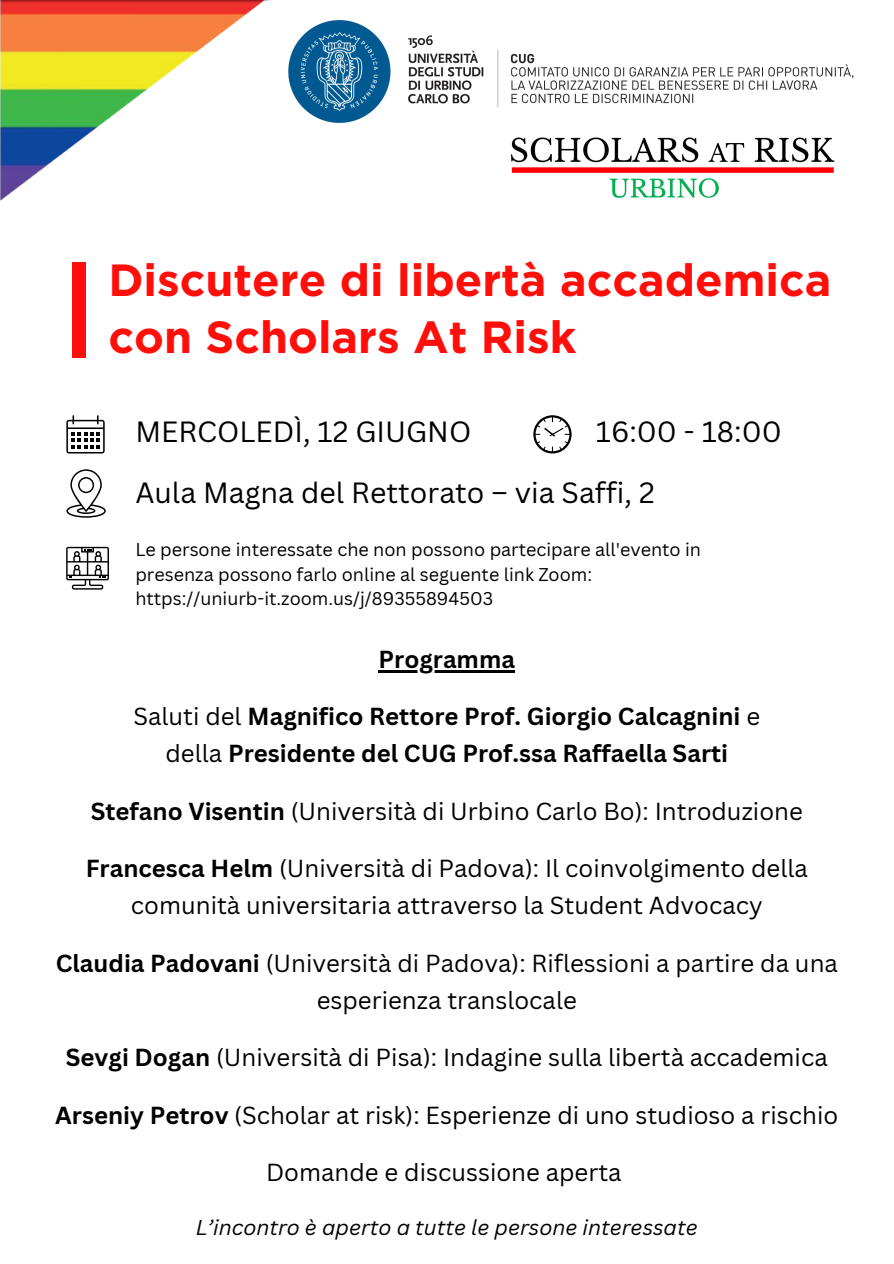
<style>
.page{position:relative;width:894px;height:1264px;background:#fff}
.page>*{position:absolute;margin:0;border:0;box-sizing:border-box;transform-origin:0 0}
.t1{font:700 45px/57.3px "Gotham";color:#ff0e0a}
.t2{font:28.5px "Canva Sans";color:#000}
.t3{font:24px/37px "Canva Sans";color:#000;text-align:center}
.t4{font:700 24px/37.2px "Canva Sans";color:#000;text-align:center}
.t5{font:italic 21px "Canva Sans";color:#000}
.t6{font:18px/24.8px "Canva Sans";color:#000}
.s1{font-weight:400}
.s2{font-weight:700}
</style>
<div class="page">
<div style="left:72px;top:262px;width:13px;height:95px;background:#ff0e0a"></div>
<svg style="left:66px;top:415px;width:39px;height:38px"></svg>
<svg style="left:533px;top:415px;width:38px;height:38px"></svg>
<svg style="left:66px;top:469px;width:40px;height:48px"></svg>
<img style="left:510px;top:137px;width:325px;height:61px">
<svg style="left:66px;top:547px;width:43px;height:42px"></svg>
<img style="left:0;top:0;width:270px;height:200px">
<img style="left:288px;top:20px;width:565px;height:103px">
<hr style="left:378px;top:670px;width:137px;height:2px;background:#000">
<h4 class="t1" style="left:108px;top:251px;width:724px">Discutere di libertà accademica con Scholars At Risk</h4>
<h5 class="t2" style="left:135px;top:411px;width:337px">MERCOLEDÌ, 12 GIUGNO</h5>
<h5 class="t2" style="left:595px;top:411px;width:187px">16:00 - 18:00</h5>
<h5 class="t2" style="left:135px;top:472px;width:520px">Aula Magna del Rettorato – via Saffi, 2</h5>
<h5 class="t6" style="left:135px;top:536px;width:567px">Le persone interessate che non possono partecipare all'evento in presenza possono farlo online al seguente link Zoom: https://uniurb-it.zoom.us/j/89355894503</h5>
<h1 class="t4" style="left:378px;top:639px;width:138px">Programma</h1>
<p class="t4" style="left:133px;top:697px;width:628px"><span class="s1">Saluti del</span> Magnifico Rettore Prof. Giorgio Calcagnini <span class="s1">e della</span> Presidente del CUG Prof.ssa Raffaella Sarti</p>
<p class="t3" style="left:91px;top:791px;width:713px"><span class="s2">Stefano Visentin</span> (Università di Urbino Carlo Bo): Introduzione</p>
<p class="t3" style="left:86px;top:849px;width:723px"><span class="s2">Francesca Helm</span> (Università di Padova): Il coinvolgimento della comunità universitaria attraverso la Student Advocacy</p>
<h2 class="t3" style="left:56px;top:943px;width:783px"><span class="s2">Claudia Padovani</span> (Università di Padova): Riflessioni a partire da una esperienza translocale</h2>
<p class="t3" style="left:66px;top:1038px;width:763px"><span class="s2">Sevgi Dogan</span> (Università di Pisa): Indagine sulla libertà accademica</p>
<h3 class="t3" style="left:55px;top:1095px;width:784px"><span class="s2">Arseniy Petrov</span> (Scholar at risk): Esperienze di uno studioso a rischio</h3>
<h3 class="t3" style="left:266px;top:1153px;width:357px">Domande e discussione aperta</h3>
<p class="t5" style="left:196px;top:1212px;width:503px">L’incontro è aperto a tutte le persone interessate</p>
</div>
